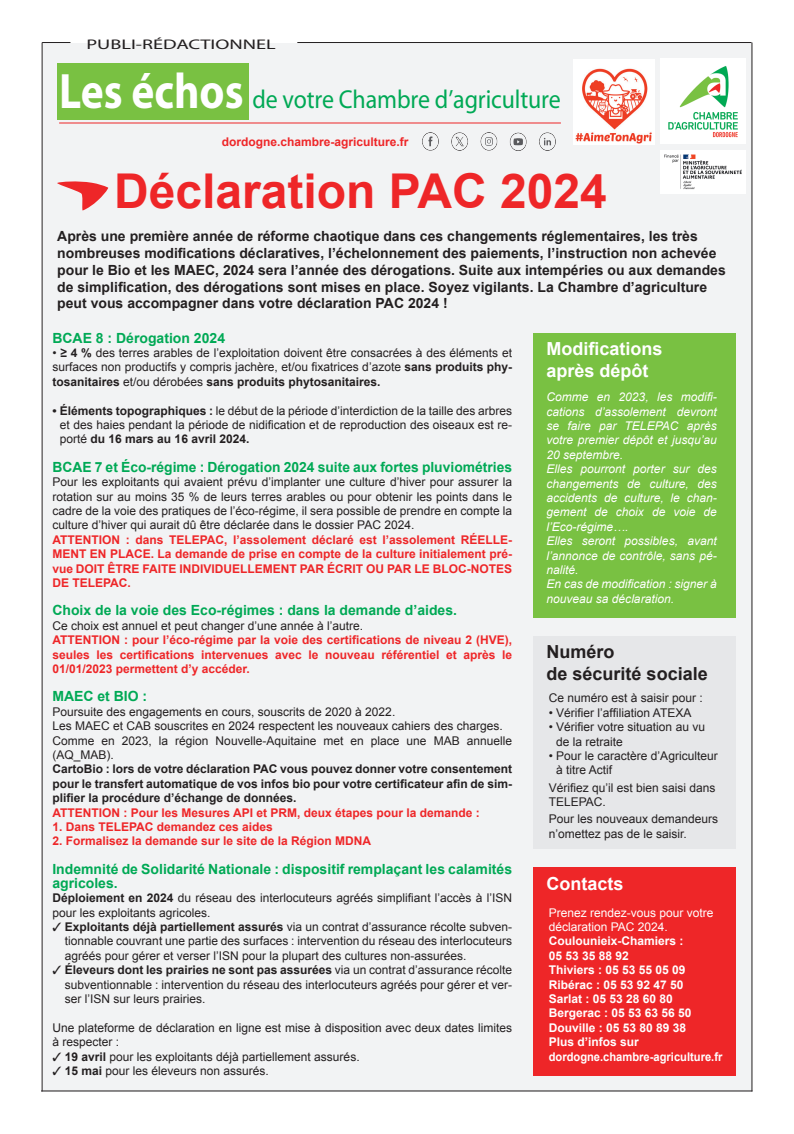
<style>
.page{position:relative;width:794px;height:1134px;background:#fff}
.page>*{position:absolute;margin:0;border:0;box-sizing:border-box;transform-origin:0 0}
.t1{font:700 48px "Arial";color:#ee2628}
.t2{font:26px "Myriad";letter-spacing:-.005em;color:#00a955;scale:.92 1}
.t3{font:700 18px/21.6px "Arial";color:#fff}
.t4{font:700 18px/21.6px "Arial";color:#231f20}
.t5{font:700 14px/16.8px "Arial";color:#231f20}
.t6{font:700 14px/14px "Arial";color:#00a955}
.t7{font:14px "Myriad";color:#231f20;scale:1.45 1}
.t8{font:12px/14.4px "Arial";color:#231f20}
.t9{font:700 12px/14.4px "Arial";color:#ee2628;text-align:justify}
.t10{font:italic 12px/14.4px "Arial";color:#fff}
.t11{font:700 12px/14.4px "Arial";color:#231f20;text-align:justify}
.t12{font:700 12px/14.4px "Arial";color:#fff}
.t13{font:12px/14.4px "Arial";color:#fff}
.s1{font-weight:700;font-size:50px;color:#fff}
.s2{font-weight:700}
</style>
<div class="page">
<div style="left:43px;top:43px;width:708px;height:1048px;background:#f2f3f4"></div>
<hr style="left:42px;top:43px;width:1px;height:1048px;background:#231f20">
<hr style="left:751px;top:43px;width:1px;height:1048px;background:#231f20">
<hr style="left:41px;top:1090px;width:711px;height:1px;background:#231f20">
<svg style="left:42px;top:42px;width:28px;height:1px"></svg>
<hr style="left:297px;top:42px;width:454px;height:1px;background:#231f20">
<svg style="left:57px;top:181px;width:51px;height:29px"></svg>
<div style="left:534px;top:333px;width:202px;height:284px;background:#79c142"></div>
<div style="left:534px;top:867px;width:202px;height:209px;background:#ee2628"></div>
<div style="left:534px;top:636px;width:202px;height:213px;background:#e6e7e9"></div>
<div style="left:57px;top:64px;width:191px;height:56px;background:#79c142"></div>
<img style="left:660px;top:59px;width:85px;height:85px">
<hr style="left:59px;top:122px;width:502px;height:1px;background:#ee2628">
<img style="left:422px;top:133px;width:134px;height:17px">
<img style="left:573px;top:59px;width:81px;height:85px">
<img style="left:660px;top:150px;width:85px;height:44px">
<p class="t7" style="left:86px;top:37px;width:132px">PUBLI-RÉDACTIONNEL</p>
<h2 class="t2" style="left:59px;top:86px;width:547px"><span class="s1">Les échos</span> de votre Chambre d’agriculture</h2>
<p class="t9" style="left:222px;top:135px;width:188px">dordogne.chambre-agriculture.fr</p>
<h1 class="t1" style="left:114px;top:159px;width:494px">Déclaration PAC 2024</h1>
<p class="t5" style="left:57px;top:228px;width:670px">Après une première année de réforme chaotique dans ces changements réglementaires, les très nombreuses modifications déclaratives, l’échelonnement des paiements, l’instruction non achevée pour le Bio et les MAEC, 2024 sera l’année des dérogations. Suite aux intempéries ou aux demandes de simplification, des dérogations sont mises en place. Soyez vigilants. La Chambre d’agriculture peut vous accompagner dans votre déclaration PAC 2024 !</p>
<p class="t6" style="left:52px;top:331px;width:174px">BCAE 8 : Dérogation 2024</p>
<p class="t8" style="left:52px;top:346px;width:461px;text-align:justify">• <span class="s2">≥ 4 %</span> des terres arables de l’exploitation doivent être consacrées à des éléments et surfaces non productifs y compris jachère, et/ou fixatrices d’azote <span class="s2">sans produits phy&shy;tosanitaires</span> et/ou dérobées <span class="s2">sans produits phytosanitaires.</span></p>
<p class="t8" style="left:60px;top:403px;width:454px;text-align:justify;text-indent:-8px"><span class="s2">• Éléments topographiques :</span> le début de la période d’interdiction de la taille des arbres et des haies pendant la période de nidification et de reproduction des oiseaux est re&shy;porté <span class="s2">du 16 mars au 16 avril 2024.</span></p>
<p class="t6" style="left:52px;top:460px;width:461px">BCAE 7 et Éco-régime : Dérogation 2024 suite aux fortes pluviométries</p>
<p class="t8" style="left:52px;top:475px;width:461px;text-align:justify">Pour les exploitants qui avaient prévu d’implanter une culture d’hiver pour assurer la rotation sur au moins 35 % de leurs terres arables ou pour obtenir les points dans le cadre de la voie des pratiques de l’éco-régime, il sera possible de prendre en compte la culture d’hiver qui aurait dû être déclarée dans le dossier PAC 2024.</p>
<p class="t9" style="left:52px;top:533px;width:461px">ATTENTION : dans TELEPAC, l’assolement déclaré est l’assolement RÉELLE-MENT EN PLACE. La demande de prise en compte de la culture initialement pré&shy;vue DOIT ÊTRE FAITE INDIVIDUELLEMENT PAR ÉCRIT OU PAR LE BLOC-NOTES DE TELEPAC.</p>
<p class="t6" style="left:52px;top:604px;width:406px">Choix de la voie des Eco-régimes : dans la demande d’aides.</p>
<p class="t8" style="left:52px;top:618px;width:312px">Ce choix est annuel et peut changer d’une année à l’autre.</p>
<p class="t9" style="left:52px;top:633px;width:461px">ATTENTION : pour l’éco-régime par la voie des certifications de niveau 2 (HVE), seules les certifications intervenues avec le nouveau référentiel et après le 01/01/2023 permettent d’y accéder.</p>
<p class="t6" style="left:52px;top:690px;width:96px">MAEC et BIO :</p>
<p class="t8" style="left:52px;top:704px;width:461px">Poursuite des engagements en cours, souscrits de 2020 à 2022.<br>Les MAEC et CAB souscrites en 2024 respectent les nouveaux cahiers des charges.<br>Comme en 2023, la région Nouvelle-Aquitaine met en place une MAB annuelle (AQ_MAB).</p>
<p class="t11" style="left:52px;top:762px;width:461px">CartoBio : lors de votre déclaration PAC vous pouvez donner votre consentement pour le transfert automatique de vos infos bio pour votre certificateur afin de sim&shy;plifier la procédure d’échange de données.</p>
<p class="t9" style="left:52px;top:805px;width:429px">ATTENTION : Pour les Mesures API et PRM, deux étapes pour la demande :</p>
<p class="t9" style="left:52px;top:820px;width:222px">1. Dans TELEPAC demandez ces aides</p>
<p class="t9" style="left:52px;top:834px;width:320px">2. Formalisez la demande sur le site de la Région MDNA</p>
<p class="t6" style="left:52px;top:862px;width:461px">Indemnité de Solidarité Nationale : dispositif remplaçant les calamités agricoles.</p>
<p class="t8" style="left:52px;top:891px;width:461px"><span class="s2">Déploiement en 2024</span> du réseau des interlocuteurs agréés simplifiant l’accès à l’ISN pour les exploitants agricoles.</p>
<p class="t8" style="left:65px;top:920px;width:449px;text-align:justify;text-indent:-12px">✓ <span class="s2">Exploitants déjà partiellement assurés</span> via un contrat d’assurance récolte subven&shy;tionnable couvrant une partie des surfaces : intervention du réseau des interlocuteurs agréés pour gérer et verser l’ISN pour la plupart des cultures non-assurées.</p>
<p class="t8" style="left:65px;top:963px;width:449px;text-align:justify;text-indent:-12px">✓ <span class="s2">Éleveurs dont les prairies ne sont pas assurées</span> via un contrat d’assurance récolte subventionnable : intervention du réseau des interlocuteurs agréés pour gérer et ver&shy;ser l’ISN sur leurs prairies.</p>
<p class="t8" style="left:52px;top:1020px;width:461px">Une plateforme de déclaration en ligne est mise à disposition avec deux dates limites à respecter :</p>
<p class="t8" style="left:52px;top:1049px;width:309px">✓ <span class="s2">19 avril</span> pour les exploitants déjà partiellement assurés.</p>
<p class="t8" style="left:52px;top:1064px;width:218px">✓ <span class="s2">15 mai</span> pour les éleveurs non assurés.</p>
<h3 class="t3" style="left:546px;top:339px;width:118px">Modifications après dépôt</h3>
<p class="t10" style="left:546px;top:390px;width:172px">Comme en 2023, les modifi&shy;cations d’assolement devront se faire par TELEPAC après votre premier dépôt et jusqu’au<br>20 septembre.<br>Elles pourront porter sur des changements de culture, des accidents de culture, le chan&shy;gement de choix de voie de l’Eco-régime….<br>Elles seront possibles, avant l’annonce de contrôle, sans pé&shy;nalité.<br>En cas de modification : signer à nouveau sa déclaration.</p>
<h3 class="t4" style="left:546px;top:641px;width:163px">Numéro<br>de sécurité sociale</h3>
<p class="t8" style="left:549px;top:691px;width:156px">Ce numéro est à saisir pour :</p>
<p class="t8" style="left:549px;top:705px;width:144px">• Vérifier l’affiliation ATEXA</p>
<p class="t8" style="left:556px;top:720px;width:150px;text-indent:-8px">• Vérifier votre situation au vu de la retraite</p>
<p class="t8" style="left:556px;top:749px;width:163px;text-indent:-8px">• Pour le caractère d’Agriculteur à titre Actif</p>
<p class="t8" style="left:549px;top:780px;width:168px">Vérifiez qu’il est bien saisi dans<br>TELEPAC.</p>
<p class="t8" style="left:549px;top:812px;width:171px">Pour les nouveaux demandeurs n’omettez pas de le saisir.</p>
<h3 class="t3" style="left:546px;top:873px;width:79px">Contacts</h3>
<p class="t13" style="left:549px;top:905px;width:166px">Prenez rendez-vous pour votre déclaration PAC 2024.</p>
<p class="t12" style="left:549px;top:934px;width:175px">Coulounieix-Chamiers :<br>05 53 35 88 92<br>Thiviers : 05 53 55 05 09<br>Ribérac : 05 53 92 47 50<br>Sarlat : 05 53 28 60 80<br>Bergerac : 05 53 63 56 50<br>Douville : 05 53 80 89 38<br>Plus d’infos sur dordogne.chambre-agriculture.fr</p>
</div>
